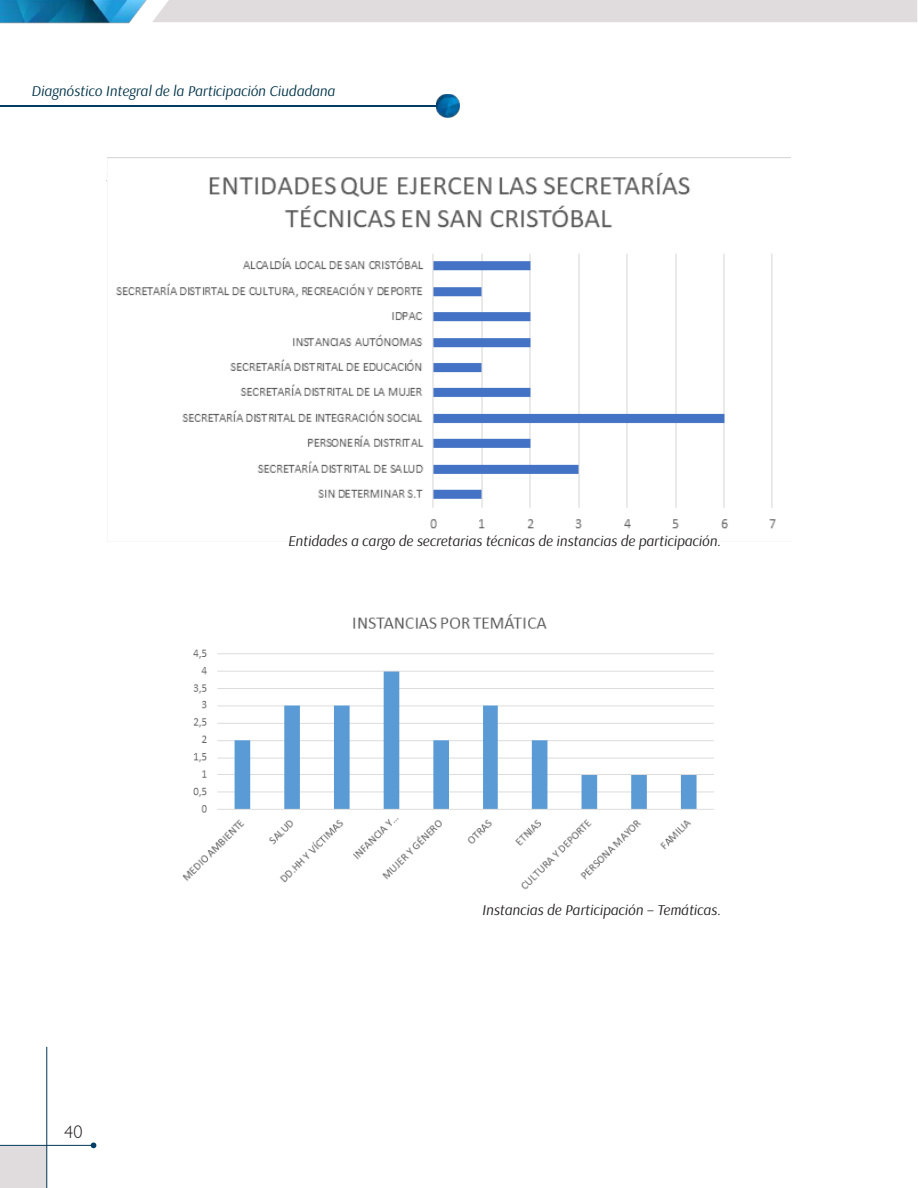
<style>
.page{position:relative;width:918px;height:1188px;background:#fff}
.page>*{position:absolute;margin:0;border:0;box-sizing:border-box;transform-origin:0 0}
.t1{font:300 18px "Humanist 521 BT";color:#231f20}
.t2{font:italic 15px "Arsenal";color:#231f20}
.t3{font:italic 15px "Arsenal";color:#003348}
</style>
<div class="page">
<div style="left:0;top:1146px;width:46px;height:42px;background:#e0dcde"></div>
<hr style="left:0;top:1145px;width:94px;height:1px;background:#003857">
<svg style="left:91px;top:1143px;width:5px;height:5px"></svg>
<hr style="left:46px;top:1047px;width:1px;height:141px;background:#003857">
<hr style="left:0;top:105px;width:437px;height:1px;background:#003d66">
<img style="left:436px;top:94px;width:24px;height:24px">
<img style="left:0;top:0;width:147px;height:24px">
<div style="left:152px;top:0;width:765px;height:22px;background:#e0dcde"></div>
<img style="left:182px;top:614px;width:532px;height:276px">
<img style="left:107px;top:158px;width:669px;height:384px">
<p class="t3" style="left:31px;top:82px;width:305px">Diagnóstico Integral de la Participación Ciudadana</p>
<p class="t2" style="left:288px;top:532px;width:435px">Entidades a cargo de secretarias técnicas de instancias de participación.</p>
<p class="t1" style="left:64px;top:1121px;width:20px">40</p>
<p class="t2" style="left:482px;top:901px;width:240px">Instancias de Participación – Temáticas.</p>
</div>
